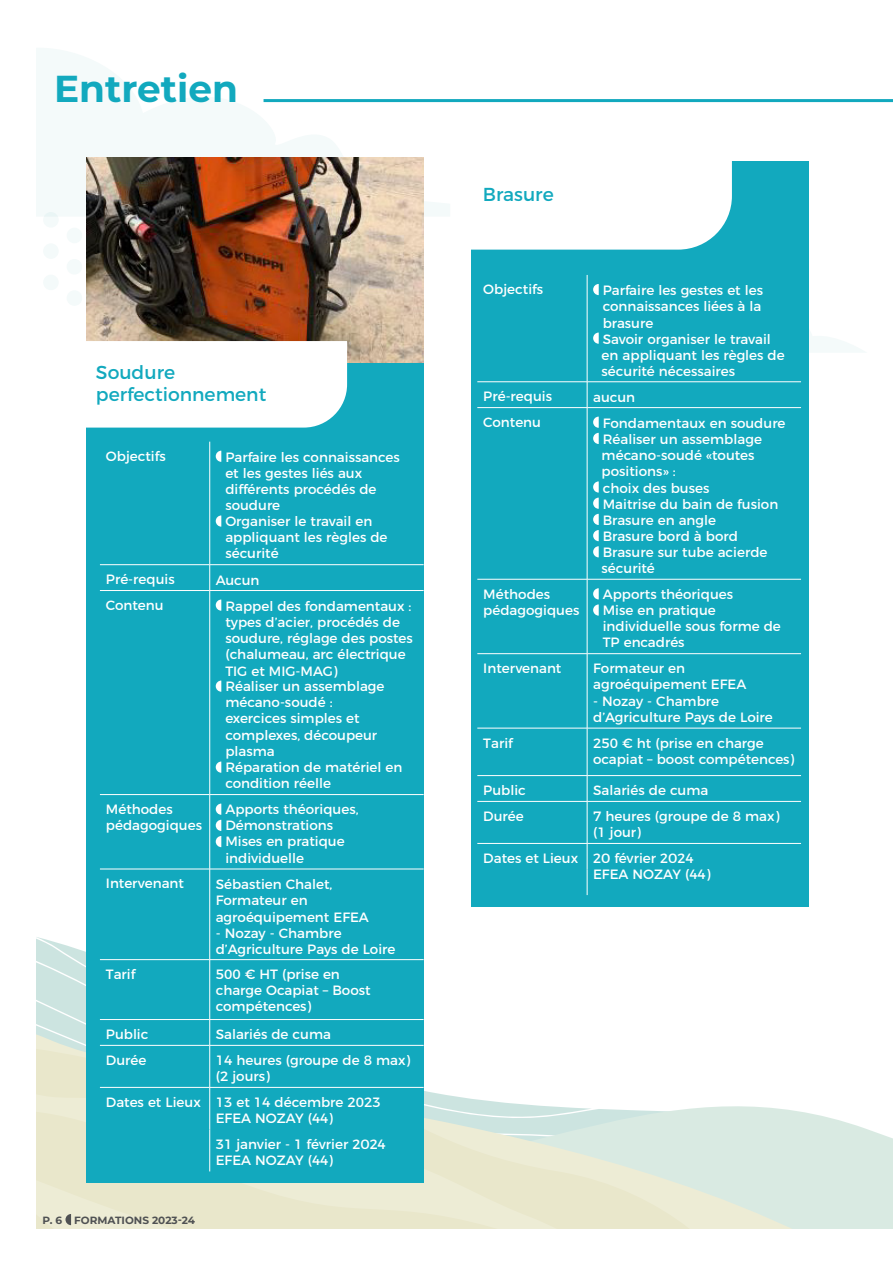
<style>
.page{position:relative;width:893px;height:1263px;background:#fff}
.page>*{position:absolute;margin:0;border:0;box-sizing:border-box;transform-origin:0 0}
.t1{font:700 37.5px "Montserrat";color:#12a9be}
.t2{font:18.75px "Montserrat";color:#12a9be}
.t3{font:13.5px/16.2px "Montserrat";color:#fff}
.t4{font:700 10.5px "Montserrat";color:#4f5153}
</style>
<div class="page">
<svg style="left:36px;top:937px;width:50px;height:52px;fill:#cce4e0"></svg>
<svg style="left:36px;top:989px;width:857px;height:240px"></svg>
<svg style="left:36px;top:1032px;width:715px;height:197px"></svg>
<svg style="left:36px;top:1067px;width:694px;height:162px"></svg>
<svg style="left:36px;top:1096px;width:679px;height:133px;background:#e5e9d5"></svg>
<div style="left:43px;top:212px;width:16px;height:16px;background:#f4fafa;border-radius:50%"></div>
<div style="left:43px;top:243px;width:16px;height:16px;background:#f4fafa;border-radius:50%"></div>
<div style="left:43px;top:275px;width:16px;height:15px;background:#f4fafa;border-radius:50%"></div>
<div style="left:67px;top:228px;width:15px;height:15px;background:#f4fafa;border-radius:50%"></div>
<div style="left:67px;top:259px;width:15px;height:16px;background:#f4fafa;border-radius:50%"></div>
<div style="left:67px;top:290px;width:15px;height:16px;background:#f4fafa;border-radius:50%"></div>
<svg style="left:36px;top:48px;width:515px;height:168px"></svg>
<svg style="left:65px;top:1214px;width:6px;height:11px"></svg>
<hr style="left:264px;top:99px;width:629px;height:3px;background:#12a9be">
<div style="left:86px;top:236px;width:338px;height:946px;background:#12a9be"></div>
<img style="left:86px;top:157px;width:338px;height:206px">
<div style="left:86px;top:341px;width:261px;height:87px;background:#fff"></div>
<div style="left:471px;top:161px;width:337px;height:746px;background:#12a9be"></div>
<div style="left:450px;top:142px;width:282px;height:108px;background:#fff"></div>
<hr style="left:209px;top:442px;width:1px;height:122px;background:#fff">
<hr style="left:100px;top:564px;width:110px;height:1px;background:#fff">
<hr style="left:210px;top:564px;width:214px;height:1px;background:#fff">
<svg style="left:209px;top:565px;width:1px;height:25px"></svg>
<hr style="left:100px;top:590px;width:110px;height:1px;background:#fff">
<hr style="left:210px;top:590px;width:214px;height:1px;background:#fff">
<hr style="left:209px;top:591px;width:1px;height:203px;background:#fff">
<hr style="left:100px;top:794px;width:110px;height:1px;background:#fff">
<hr style="left:210px;top:794px;width:214px;height:1px;background:#fff">
<hr style="left:209px;top:795px;width:1px;height:74px;background:#fff">
<hr style="left:100px;top:869px;width:110px;height:1px;background:#fff">
<hr style="left:210px;top:869px;width:214px;height:1px;background:#fff">
<hr style="left:209px;top:869px;width:1px;height:90px;background:#fff">
<hr style="left:100px;top:959px;width:110px;height:1px;background:#fff">
<hr style="left:210px;top:959px;width:214px;height:1px;background:#fff">
<hr style="left:209px;top:960px;width:1px;height:59px;background:#fff">
<hr style="left:100px;top:1019px;width:110px;height:1px;background:#fff">
<hr style="left:210px;top:1019px;width:214px;height:1px;background:#fff">
<svg style="left:209px;top:1020px;width:1px;height:25px"></svg>
<hr style="left:100px;top:1045px;width:110px;height:1px;background:#fff">
<hr style="left:210px;top:1045px;width:214px;height:1px;background:#fff">
<hr style="left:209px;top:1045px;width:1px;height:42px;background:#fff">
<hr style="left:100px;top:1087px;width:110px;height:1px;background:#fff">
<hr style="left:210px;top:1087px;width:214px;height:1px;background:#fff">
<hr style="left:209px;top:1087px;width:1px;height:42px;background:#fff">
<hr style="left:209px;top:1129px;width:1px;height:42px;background:#fff">
<svg style="left:216px;top:451px;width:5px;height:11px"></svg>
<svg style="left:216px;top:515px;width:5px;height:12px"></svg>
<svg style="left:216px;top:599px;width:5px;height:12px"></svg>
<svg style="left:216px;top:680px;width:5px;height:12px"></svg>
<svg style="left:216px;top:761px;width:5px;height:12px"></svg>
<svg style="left:216px;top:803px;width:5px;height:44px"></svg>
<hr style="left:587px;top:275px;width:1px;height:107px;background:#fff">
<hr style="left:477px;top:381px;width:110px;height:1px;background:#fff">
<hr style="left:587px;top:381px;width:214px;height:1px;background:#fff">
<svg style="left:587px;top:382px;width:1px;height:25px"></svg>
<hr style="left:477px;top:407px;width:110px;height:1px;background:#fff">
<hr style="left:587px;top:407px;width:214px;height:1px;background:#fff">
<hr style="left:587px;top:408px;width:1px;height:171px;background:#fff">
<hr style="left:477px;top:579px;width:110px;height:1px;background:#fff">
<hr style="left:587px;top:579px;width:214px;height:1px;background:#fff">
<hr style="left:587px;top:579px;width:1px;height:74px;background:#fff">
<hr style="left:477px;top:653px;width:110px;height:1px;background:#fff">
<hr style="left:587px;top:653px;width:214px;height:1px;background:#fff">
<hr style="left:587px;top:654px;width:1px;height:74px;background:#fff">
<hr style="left:477px;top:728px;width:110px;height:1px;background:#fff">
<hr style="left:587px;top:728px;width:214px;height:1px;background:#fff">
<hr style="left:587px;top:728px;width:1px;height:47px;background:#fff">
<hr style="left:477px;top:775px;width:110px;height:1px;background:#fff">
<hr style="left:587px;top:775px;width:214px;height:1px;background:#fff">
<svg style="left:587px;top:776px;width:1px;height:25px"></svg>
<hr style="left:477px;top:801px;width:110px;height:1px;background:#fff">
<hr style="left:587px;top:801px;width:214px;height:1px;background:#fff">
<hr style="left:587px;top:801px;width:1px;height:42px;background:#fff">
<hr style="left:477px;top:843px;width:110px;height:1px;background:#fff">
<hr style="left:587px;top:843px;width:214px;height:1px;background:#fff">
<svg style="left:587px;top:843px;width:1px;height:52px"></svg>
<svg style="left:586px;top:281px;width:278px;height:72px"></svg>
<svg style="left:593px;top:417px;width:6px;height:27px"></svg>
<svg style="left:593px;top:481px;width:6px;height:76px"></svg>
<svg style="left:593px;top:588px;width:6px;height:28px"></svg>
<p class="t1" style="left:54px;top:64px;width:186px">Entretien</p>
<p class="t2" style="left:96px;top:357px;width:81px">Soudure</p>
<p class="t2" style="left:96px;top:380px;width:172px">perfectionnement</p>
<p class="t3" style="left:106px;top:447px;width:61px">Objectifs</p>
<p class="t3" style="left:225px;top:448px;width:176px">Parfaire les connaissances et les gestes liés aux différents procédés de soudure</p>
<p class="t3" style="left:225px;top:512px;width:164px">Organiser le travail en appliquant les règles de sécurité</p>
<p class="t3" style="left:106px;top:570px;width:70px">Pré-requis</p>
<p class="t3" style="left:216px;top:571px;width:45px">Aucun</p>
<p class="t3" style="left:106px;top:596px;width:59px">Contenu</p>
<p class="t3" style="left:225px;top:597px;width:189px">Rappel des fondamentaux : types d’acier, procédés de soudure, réglage des postes (chalumeau, arc électrique<br>TIG et MIG-MAG)</p>
<p class="t3" style="left:225px;top:677px;width:161px">Réaliser un assemblage mécano-soudé : exercices simples et complexes, découpeur plasma</p>
<p class="t3" style="left:225px;top:758px;width:179px">Réparation de matériel en condition réelle</p>
<p class="t3" style="left:106px;top:800px;width:68px">Méthodes</p>
<p class="t3" style="left:106px;top:816px;width:98px">pédagogiques</p>
<p class="t3" style="left:225px;top:800px;width:135px">Apports théoriques,</p>
<p class="t3" style="left:225px;top:816px;width:109px">Démonstrations</p>
<p class="t3" style="left:225px;top:832px;width:121px">Mises en pratique individuelle</p>
<p class="t3" style="left:106px;top:874px;width:80px">Intervenant</p>
<p class="t3" style="left:216px;top:875px;width:118px">Sébastien Chalet,</p>
<p class="t3" style="left:216px;top:891px;width:155px">Formateur en agroéquipement EFEA</p>
<p class="t3" style="left:216px;top:924px;width:181px">- Nozay - Chambre d’Agriculture Pays de Loire</p>
<p class="t3" style="left:106px;top:965px;width:31px">Tarif</p>
<p class="t3" style="left:216px;top:965px;width:156px">500 € HT (prise en charge Ocapiat – Boost compétences)</p>
<p class="t3" style="left:106px;top:1025px;width:44px">Public</p>
<p class="t3" style="left:216px;top:1025px;width:117px">Salariés de cuma</p>
<p class="t3" style="left:106px;top:1051px;width:42px">Durée</p>
<p class="t3" style="left:216px;top:1051px;width:196px">14 heures (groupe de 8 max) (2 jours)</p>
<p class="t3" style="left:106px;top:1093px;width:96px">Dates et Lieux</p>
<p class="t3" style="left:216px;top:1093px;width:167px">13 et 14 décembre 2023</p>
<p class="t3" style="left:216px;top:1109px;width:119px">EFEA NOZAY (44)</p>
<p class="t3" style="left:216px;top:1135px;width:171px">31 janvier - 1 février 2024</p>
<p class="t3" style="left:216px;top:1151px;width:119px">EFEA NOZAY (44)</p>
<p class="t4" style="left:43px;top:1214px;width:154px">P. 6 FORMATIONS 2023-24</p>
<p class="t2" style="left:483px;top:179px;width:72px">Brasure</p>
<p class="t3" style="left:483px;top:280px;width:61px">Objectifs</p>
<p class="t3" style="left:603px;top:281px;width:162px">Parfaire les gestes et les connaissances liées à la brasure</p>
<p class="t3" style="left:602px;top:330px;width:185px">Savoir organiser le travail en appliquant les règles de sécurité nécessaires</p>
<p class="t3" style="left:483px;top:387px;width:70px">Pré-requis</p>
<p class="t3" style="left:593px;top:388px;width:44px">aucun</p>
<p class="t3" style="left:483px;top:413px;width:59px">Contenu</p>
<p class="t3" style="left:603px;top:414px;width:184px">Fondamentaux en soudure</p>
<p class="t3" style="left:602px;top:430px;width:162px">Réaliser un assemblage mécano-soudé «toutes positions» :</p>
<p class="t3" style="left:603px;top:479px;width:108px">choix des buses</p>
<p class="t3" style="left:603px;top:495px;width:177px">Maitrise du bain de fusion</p>
<p class="t3" style="left:603px;top:511px;width:115px">Brasure en angle</p>
<p class="t3" style="left:603px;top:527px;width:137px">Brasure bord à bord</p>
<p class="t3" style="left:602px;top:544px;width:167px;line-height:15.5px">Brasure sur tube acierde sécurité</p>
<p class="t3" style="left:483px;top:585px;width:68px">Méthodes</p>
<p class="t3" style="left:483px;top:601px;width:98px">pédagogiques</p>
<p class="t3" style="left:603px;top:585px;width:132px">Apports théoriques</p>
<p class="t3" style="left:603px;top:601px;width:180px">Mise en pratique individuelle sous forme de<br>TP encadrés</p>
<p class="t3" style="left:483px;top:659px;width:80px">Intervenant</p>
<p class="t3" style="left:593px;top:659px;width:155px">Formateur en agroéquipement EFEA</p>
<p class="t3" style="left:593px;top:691px;width:181px">- Nozay - Chambre d’Agriculture Pays de Loire</p>
<p class="t3" style="left:483px;top:733px;width:31px">Tarif</p>
<p class="t3" style="left:593px;top:733px;width:203px">250 € ht (prise en charge ocapiat – boost compétences)</p>
<p class="t3" style="left:483px;top:781px;width:44px">Public</p>
<p class="t3" style="left:593px;top:781px;width:117px">Salariés de cuma</p>
<p class="t3" style="left:483px;top:807px;width:42px">Durée</p>
<p class="t3" style="left:593px;top:807px;width:188px">7 heures (groupe de 8 max) (1 jour)</p>
<p class="t3" style="left:483px;top:849px;width:96px">Dates et Lieux</p>
<p class="t3" style="left:593px;top:849px;width:102px">20 février 2024</p>
<p class="t3" style="left:593px;top:865px;width:119px">EFEA NOZAY (44)</p>
</div>
